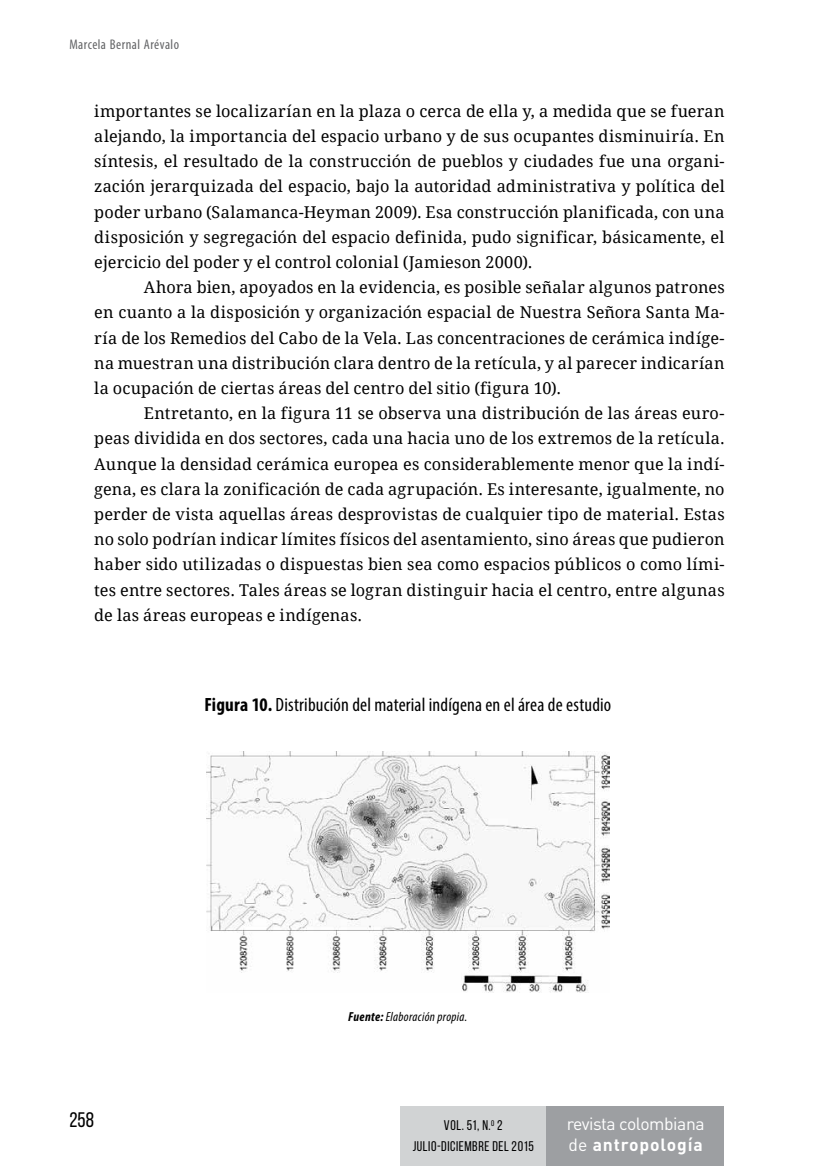
<style>
.page{position:relative;width:819px;height:1166px;background:#fff}
.page>*{position:absolute;margin:0;border:0;box-sizing:border-box;transform-origin:0 0}
.t1{font:21px "Bebas Neue";color:#000}
.t2{font:condensed 19.25px "Myriad Pro";letter-spacing:.01em;color:#000}
.t3{font:17.5px/21px "DIN Pro";letter-spacing:-.025em;color:#fff}
.t4{font:16.28px/25.2px "Droid Serif";letter-spacing:.01em;color:#000;text-align:justify}
.t5{font:14px "Bebas Neue";letter-spacing:.04em;color:#000}
.t6{font:condensed 14px "Myriad Pro";letter-spacing:.03em;color:#636466}
.t7{font:italic condensed 13.12px "Myriad Pro";letter-spacing:.025em;color:#000}
.s1{font-weight:700}
</style>
<div class="page">
<div style="left:400px;top:1106px;width:146px;height:60px;background:#d1d3d4"></div>
<div style="left:546px;top:1106px;width:178px;height:60px;background:#9d9fa2"></div>
<img style="left:206px;top:751px;width:403px;height:241px">
<p class="t6" style="left:69px;top:36px;width:111px">Marcela Bernal Arévalo</p>
<p class="t4" style="left:94px;top:98px;width:632px">importantes se localizarían en la plaza o cerca de ella y, a medida que se fueran alejando, la importancia del espacio urbano y de sus ocupantes disminuiría. En síntesis, el resultado de la construcción de pueblos y ciudades fue una organi&shy;zación jerarquizada del espacio, bajo la autoridad administrativa y política del poder urbano (Salamanca-Heyman 2009). Esa construcción planificada, con una disposición y segregación del espacio definida, pudo significar, básicamente, el ejercicio del poder y el control colonial (Jamieson 2000).</p>
<p class="t4" style="left:94px;top:275px;width:632px;text-indent:50px">Ahora bien, apoyados en la evidencia, es posible señalar algunos patrones en cuanto a la disposición y organización espacial de Nuestra Señora Santa Ma&shy;ría de los Remedios del Cabo de la Vela. Las concentraciones de cerámica indíge&shy;na muestran una distribución clara dentro de la retícula, y al parecer indicarían la ocupación de ciertas áreas del centro del sitio (figura 10).</p>
<p class="t4" style="left:94px;top:401px;width:632px;text-indent:50px">Entretanto, en la figura 11 se observa una distribución de las áreas euro&shy;peas dividida en dos sectores, cada una hacia uno de los extremos de la retícula.<br>Aunque la densidad cerámica europea es considerablemente menor que la indí&shy;gena, es clara la zonificación de cada agrupación. Es interesante, igualmente, no perder de vista aquellas áreas desprovistas de cualquier tipo de material. Estas no solo podrían indicar límites físicos del asentamiento, sino áreas que pudieron haber sido utilizadas o dispuestas bien sea como espacios públicos o como lími&shy;tes entre sectores. Tales áreas se logran distinguir hacia el centro, entre algunas de las áreas europeas e indígenas.</p>
<p class="t2" style="left:204px;top:693px;width:408px"><span class="s1">Figura 10.</span> Distribución del material indígena en el área de estudio</p>
<p class="t1" style="left:69px;top:1108px;width:26px">258</p>
<p class="t7" style="left:348px;top:1009px;width:121px"><span class="s1">Fuente:</span> Elaboración propia.</p>
<p class="t5" style="left:444px;top:1118px;width:60px">Vol. 51, N.<sup>0</sup> 2</p>
<p class="t3" style="left:566px;top:1112px;width:139px">revista colombiana de <span class="s1">antropología</span></p>
<p class="t5" style="left:413px;top:1139px;width:122px">JULIO-DICIEMBRE DEl 2015</p>
</div>
